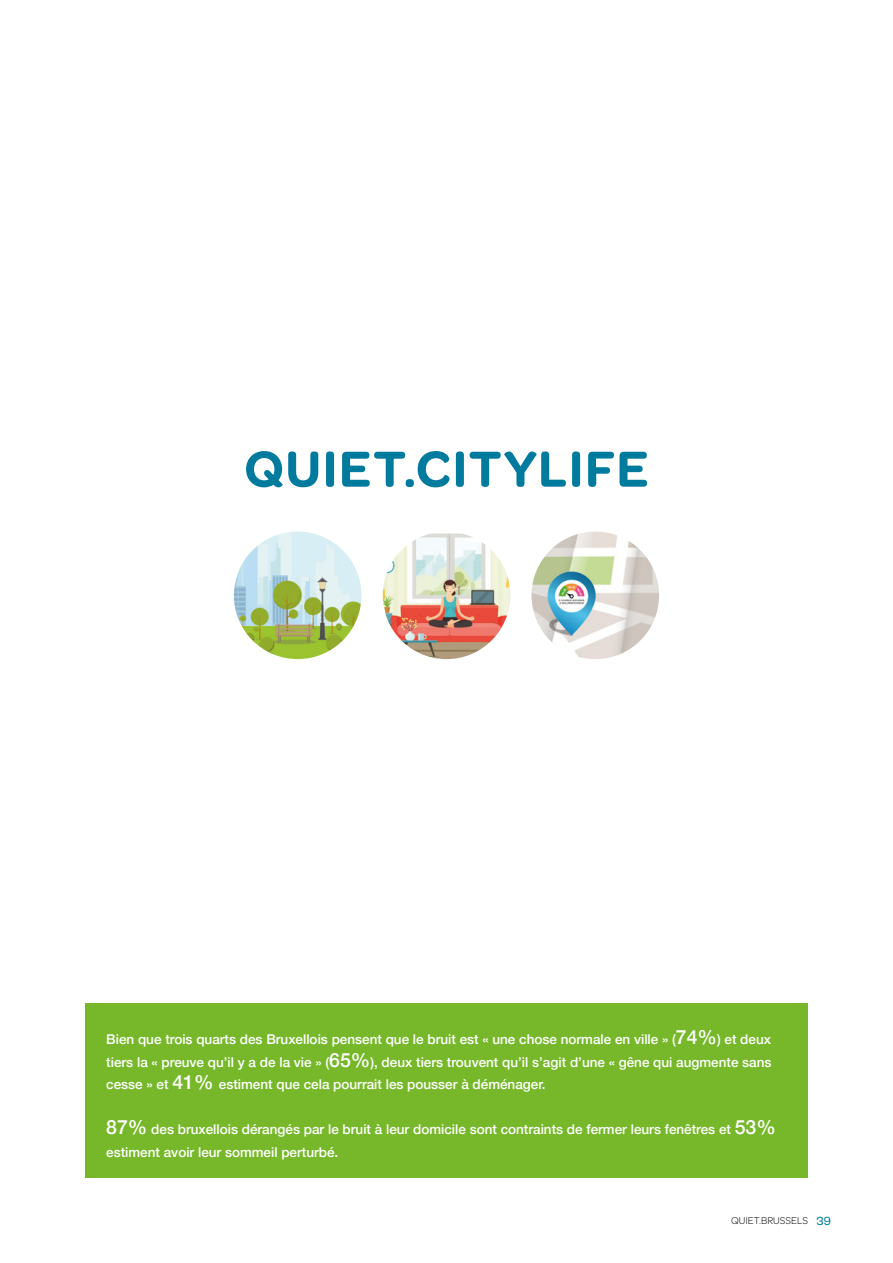
<style>
.page{position:relative;width:893px;height:1263px;background:#fff}
.page>*{position:absolute;margin:0;border:0;box-sizing:border-box;transform-origin:0 0}
.t1{font:600 54px "Omnes";letter-spacing:.025em;color:#007a9d}
.t2{font:500 13.5px/22.5px "Helvetica Neue";color:#fff;text-align:justify}
.t3{font:300 10.5px "Omnes";color:#000}
.s1{font-size:19.5px}
.s2{font-family:"Mija";font-weight:400;font-size:12px;color:#007a9d}
</style>
<div class="page">
<div style="left:85px;top:1003px;width:723px;height:175px;background:#76b82a"></div>
<img style="left:383px;top:531px;width:127px;height:128px;border-radius:64px">
<img style="left:234px;top:531px;width:127px;height:128px;border-radius:64px">
<img style="left:531px;top:531px;width:128px;height:128px;border-radius:64px">
<h1 class="t1" style="left:244px;top:430px;width:406px">QUIET.CITYLIFE</h1>
<p class="t2" style="left:106px;top:1027px;width:667px">Bien que trois quarts des Bruxellois pensent que le bruit est « une chose normale en ville » (<span class="s1">74%</span>) et deux tiers la « preuve qu’il y a de la vie » (<span class="s1">65%</span>), deux tiers trouvent qu’il s’agit d’une « gêne qui augmente sans cesse » et <span class="s1">41%</span> estiment que cela pourrait les pousser à déménager.</p>
<p class="t2" style="left:106px;top:1117px;width:671px"><span class="s1">87%</span> des bruxellois dérangés par le bruit à leur domicile sont contraints de fermer leurs fenêtres et <span class="s1">53% </span>estiment avoir leur sommeil perturbé.</p>
<p class="t3" style="left:731px;top:1214px;width:101px">QUIET.BRUSSELS <span class="s2">39</span></p>
</div>
